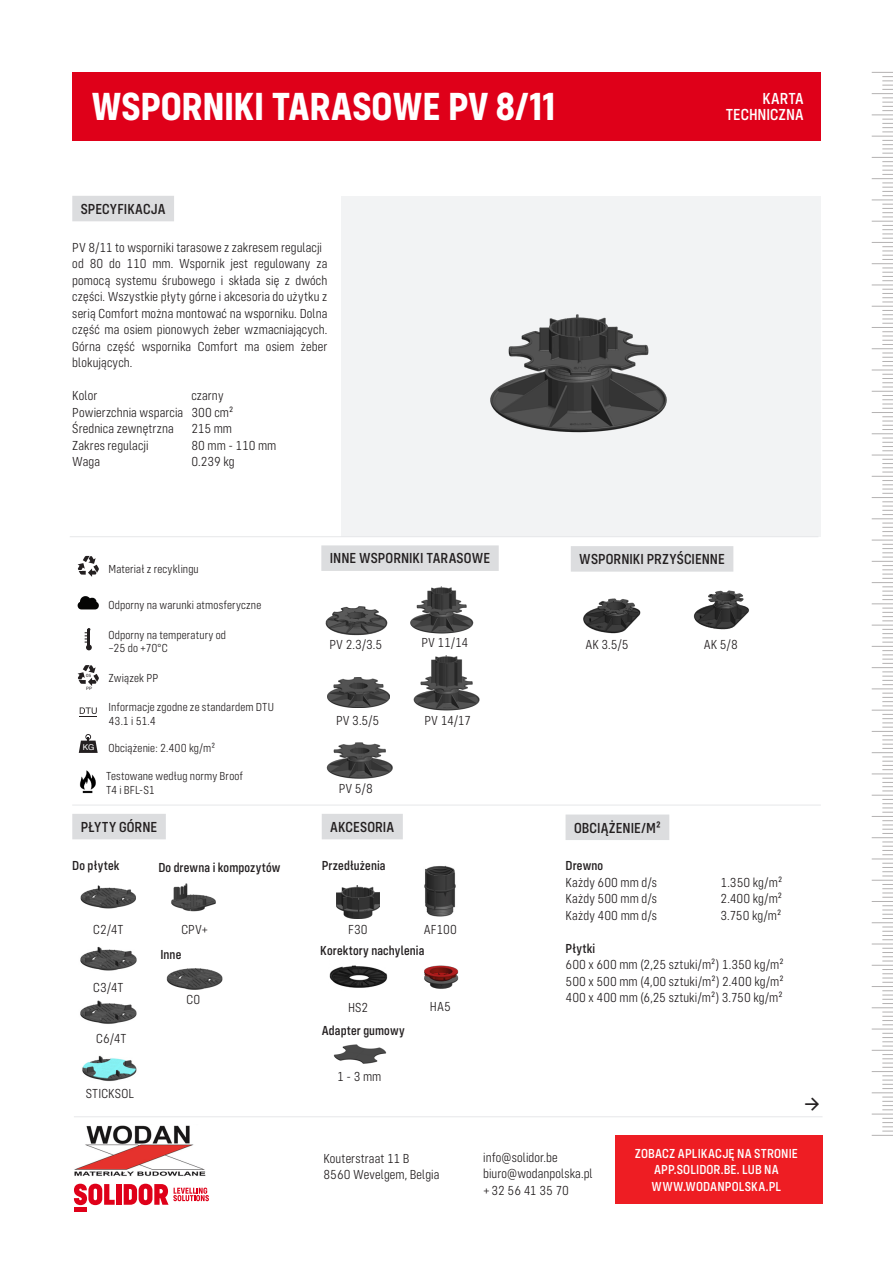
<style>
.page{position:relative;width:893px;height:1263px;background:#fff}
.page>*{position:absolute;margin:0;border:0;box-sizing:border-box;transform-origin:0 0}
.Titel_fiche{font:700 40.5px "Config Condensed";letter-spacing:-.005em;color:#fff}
.Info{font:300 27px "Config Condensed";color:#231f20}
.t1{font:500 16.5px/16.5px "Config Condensed";color:#fff;text-align:right}
.Titeltje{font:500 15px "Config Condensed";letter-spacing:.005em;color:#231f20}
.Info-2{font:300 13.5px/16.5px "Config Condensed";letter-spacing:.005em;color:#231f20}
.Info-3{font:500 13.5px "Config Condensed";letter-spacing:.01em;color:#231f20}
.t2{font:500 13.5px/16.5px "Config Condensed";letter-spacing:.01em;color:#fff;text-align:center}
.Iconen_specificaties{font:300 12px/13.5px "Config Condensed";letter-spacing:.015em;color:#231f20}
.t3{font:8.1px "Helvetica";color:#fff}
.t4{font:4.5px "Helvetica";color:#231f20}
</style>
<div class="page">
<svg style="left:872px;top:72px;width:21px;height:1064px"></svg>
<div style="left:72px;top:72px;width:749px;height:69px;background:#df0019"></div>
<img style="left:82px;top:1055px;width:55px;height:27px">
<img style="left:80px;top:1000px;width:57px;height:24px">
<img style="left:80px;top:946px;width:57px;height:25px">
<img style="left:80px;top:885px;width:56px;height:24px">
<img style="left:337px;top:886px;width:42px;height:33px">
<img style="left:329px;top:965px;width:59px;height:23px">
<img style="left:333px;top:1044px;width:54px;height:20px">
<img style="left:424px;top:865px;width:32px;height:52px">
<img style="left:171px;top:883px;width:45px;height:29px">
<img style="left:166px;top:968px;width:57px;height:22px">
<div style="left:342px;top:196px;width:479px;height:341px;background:#f2f3f4"></div>
<svg style="left:78px;top:556px;width:21px;height:21px"></svg>
<svg style="left:77px;top:596px;width:22px;height:13px"></svg>
<svg style="left:85px;top:628px;width:7px;height:22px"></svg>
<svg style="left:78px;top:665px;width:21px;height:21px"></svg>
<svg style="left:80px;top:707px;width:17px;height:10px"></svg>
<svg style="left:79px;top:734px;width:19px;height:19px"></svg>
<img style="left:424px;top:965px;width:35px;height:24px">
<img style="left:79px;top:770px;width:17px;height:24px">
<img style="left:490px;top:314px;width:177px;height:119px">
<hr style="left:72px;top:805px;width:749px;height:1px;background:#e6e7e9">
<svg style="left:74px;top:1184px;width:41px;height:21px"></svg>
<div style="left:116px;top:1184px;width:6px;height:21px;background:#df0019"></div>
<div style="left:74px;top:1207px;width:13px;height:5px;background:#df0019"></div>
<svg style="left:124px;top:1184px;width:85px;height:21px"></svg>
<img style="left:74px;top:1125px;width:132px;height:51px">
<hr style="left:74px;top:1116px;width:748px;height:1px;background:#e6e7e9">
<div style="left:615px;top:1135px;width:207px;height:69px;background:#ee1d23"></div>
<div style="left:72px;top:196px;width:102px;height:25px;background:#dcdddf"></div>
<div style="left:322px;top:814px;width:81px;height:25px;background:#dcdddf"></div>
<div style="left:72px;top:814px;width:94px;height:25px;background:#dcdddf"></div>
<div style="left:321px;top:545px;width:178px;height:26px;background:#dcdddf"></div>
<div style="left:571px;top:546px;width:162px;height:26px;background:#dcdddf"></div>
<img style="left:583px;top:598px;width:58px;height:36px">
<img style="left:693px;top:590px;width:56px;height:40px">
<img style="left:326px;top:742px;width:67px;height:37px">
<img style="left:416px;top:586px;width:58px;height:48px">
<img style="left:413px;top:655px;width:67px;height:56px">
<img style="left:325px;top:606px;width:93px;height:30px">
<img style="left:328px;top:678px;width:61px;height:30px">
<div style="left:566px;top:814px;width:103px;height:26px;background:#dcdddf"></div>
<hr style="left:70px;top:536px;width:748px;height:1px;background:#e6e7e9">
<p class="Titel_fiche" style="left:91px;top:83px;width:466px">WSPORNIKI TARASOWE PV 8/11</p>
<p class="Titeltje" style="left:81px;top:200px;width:86px">SPECYFIKACJA</p>
<p class="Info-2" style="left:72px;top:239px;width:251px">PV 8/11 to wsporniki tarasowe z zakresem regulacji</p>
<p class="Info-2" style="left:72px;top:255px;width:257px;text-align:justify">od 80 do 110 mm. Wspornik jest regulowany za pomocą systemu śrubowego i składa się z dwóch części. Wszystkie płyty górne i akcesoria do użytku z serią Comfort można montować na wsporniku. Dolna część ma osiem pionowych żeber wzmacniających.<br>Górna część wspornika Comfort ma osiem żeber blokujących.</p>
<p class="Info-2" style="left:72px;top:387px;width:26px">Kolor</p>
<p class="Info-2" style="left:191px;top:387px;width:34px">czarny</p>
<p class="Info-2" style="left:72px;top:404px;width:163px">Powierzchnia wsparcia 300 cm²</p>
<p class="Info-2" style="left:72px;top:420px;width:103px">Średnica zewnętrzna</p>
<p class="Info-2" style="left:191px;top:420px;width:42px">215 mm</p>
<p class="Info-2" style="left:72px;top:437px;width:78px">Zakres regulacji</p>
<p class="Info-2" style="left:191px;top:437px;width:87px">80 mm - 110 mm</p>
<p class="Info-2" style="left:72px;top:453px;width:29px">Waga</p>
<p class="Info-2" style="left:191px;top:453px;width:45px">0.239 kg</p>
<p class="t1" style="left:726px;top:90px;width:79px">KARTA<br>TECHNICZNA</p>
<p class="t4" style="left:86px;top:672px;width:7px">05</p>
<p class="t4" style="left:86px;top:685px;width:8px">PP</p>
<p class="t3" style="left:83px;top:741px;width:13px">KG</p>
<p class="Iconen_specificaties" style="left:108px;top:562px;width:92px">Materiał z recyklingu</p>
<p class="Iconen_specificaties" style="left:108px;top:598px;width:154px">Odporny na warunki atmosferyczne</p>
<p class="Iconen_specificaties" style="left:108px;top:628px;width:119px">Odporny na temperatury od –25 do +70°C</p>
<p class="Iconen_specificaties" style="left:108px;top:671px;width:51px">Związek PP</p>
<p class="Iconen_specificaties" style="left:108px;top:701px;width:167px">Informacje zgodne ze standardem DTU<br>43.1 i 51.4</p>
<p class="Iconen_specificaties" style="left:108px;top:741px;width:108px">Obciążenie: 2.400 kg/m²</p>
<p class="Iconen_specificaties" style="left:106px;top:770px;width:138px">Testowane według normy Broof<br>T4 i BFL-S1</p>
<p class="Titeltje" style="left:330px;top:550px;width:162px">INNE WSPORNIKI TARASOWE</p>
<p class="Titeltje" style="left:579px;top:551px;width:147px">WSPORNIKI PRZYŚCIENNE</p>
<p class="Info-2" style="left:330px;top:636px;width:54px">PV 2.3/3.5</p>
<p class="Info-2" style="left:336px;top:712px;width:45px">PV 3.5/5</p>
<p class="Info-2" style="left:339px;top:780px;width:35px">PV 5/8</p>
<p class="Info-2" style="left:421px;top:635px;width:48px">PV 11/14</p>
<p class="Info-2" style="left:425px;top:712px;width:48px">PV 14/17</p>
<p class="Info-2" style="left:585px;top:636px;width:45px">AK 3.5/5</p>
<p class="Info-2" style="left:704px;top:636px;width:36px">AK 5/8</p>
<p class="Titeltje" style="left:81px;top:818px;width:78px">PŁYTY GÓRNE</p>
<p class="Info-3" style="left:72px;top:857px;width:49px">Do płytek</p>
<p class="Info-3" style="left:158px;top:859px;width:124px">Do drewna i kompozytów</p>
<p class="Titeltje" style="left:330px;top:818px;width:66px">AKCESORIA</p>
<p class="Info-3" style="left:322px;top:857px;width:65px">Przedłużenia</p>
<p class="Info-2" style="left:93px;top:921px;width:32px">C2/4T</p>
<p class="Info-2" style="left:348px;top:921px;width:21px">F30</p>
<p class="Info-2" style="left:181px;top:921px;width:28px">CPV+</p>
<p class="Info-2" style="left:424px;top:921px;width:35px">AF100</p>
<p class="Info-2" style="left:93px;top:979px;width:32px">C3/4T</p>
<p class="Info-2" style="left:96px;top:1030px;width:32px">C6/4T</p>
<p class="Info-2" style="left:86px;top:1085px;width:50px">STICKSOL</p>
<p class="Info-3" style="left:160px;top:947px;width:22px">Inne</p>
<p class="Info-3" style="left:320px;top:943px;width:106px">Korektory nachylenia</p>
<p class="Info-2" style="left:187px;top:992px;width:15px">C0</p>
<p class="Info-2" style="left:348px;top:999px;width:22px">HS2</p>
<p class="Info-3" style="left:322px;top:1023px;width:84px">Adapter gumowy</p>
<p class="Info-2" style="left:337px;top:1068px;width:46px">1 - 3 mm</p>
<p class="Info-2" style="left:430px;top:998px;width:23px">HA5</p>
<p class="Titeltje" style="left:574px;top:819px;width:88px">OBCIĄŻENIE/M²</p>
<p class="Info-3" style="left:566px;top:858px;width:39px">Drewno</p>
<p class="Info-2" style="left:566px;top:874px;width:93px">Każdy 600 mm d/s</p>
<p class="Info-2" style="left:720px;top:874px;width:63px">1.350 kg/m²</p>
<p class="Info-2" style="left:566px;top:891px;width:93px">Każdy 500 mm d/s</p>
<p class="Info-2" style="left:720px;top:891px;width:63px">2.400 kg/m²</p>
<p class="Info-2" style="left:566px;top:907px;width:93px">Każdy 400 mm d/s</p>
<p class="Info-2" style="left:720px;top:907px;width:62px">3.750 kg/m²</p>
<p class="Info-3" style="left:566px;top:941px;width:31px">Płytki</p>
<p class="Info-2" style="left:566px;top:957px;width:220px">600 x 600 mm (2,25 sztuki/m²) 1.350 kg/m²</p>
<p class="Info-2" style="left:566px;top:973px;width:220px">500 x 500 mm (4,00 sztuki/m²) 2.400 kg/m²</p>
<p class="Info-2" style="left:566px;top:990px;width:219px">400 x 400 mm (6,25 sztuki/m²) 3.750 kg/m²</p>
<p class="Info" style="left:804px;top:1089px;width:18px">→</p>
<p class="Info-2" style="left:323px;top:1150px;width:117px">Kouterstraat 11 B<br>8560 Wevelgem, Belgia</p>
<p class="t2" style="left:635px;top:1145px;width:165px">ZOBACZ APLIKACJĘ NA STRONIE<br>APP.SOLIDOR.BE. LUB NA<br>WWW.WODANPOLSKA.PL</p>
<p class="Info-2" style="left:483px;top:1149px;width:111px">info@solidor.be biuro@wodanpolska.pl +32 56 41 35 70</p>
</div>
